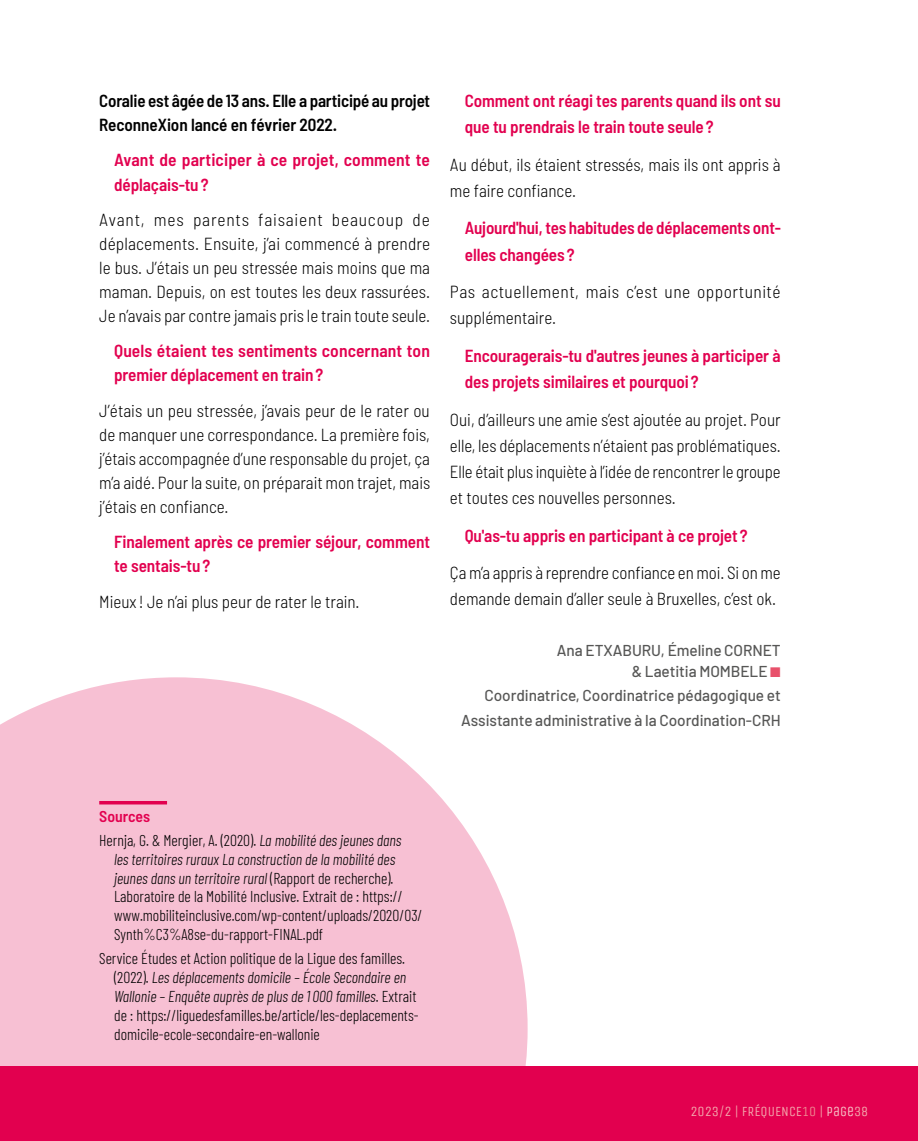
<style>
.page{position:relative;width:918px;height:1141px;background:#fff}
.page>*{position:absolute;margin:0;border:0;box-sizing:border-box;transform-origin:0 0}
.t1{font:300 semi-condensed 17.5px/24px "Barlow";color:#000;text-align:justify}
.t2{font:600 semi-condensed 17.5px/24px "Barlow";letter-spacing:-.005em;color:#e2004f}
.t3{font:600 semi-condensed 17.5px/24px "Barlow";letter-spacing:-.01em;color:#000}
.t4{font:300 semi-condensed 17.5px/26.2px "Barlow";letter-spacing:.025em;color:#000}
.t5{font:300 15.75px/18.9px "Barlow Condensed";color:#000}
.t6{font:500 15.75px/21px "Barlow";letter-spacing:-.005em;color:#575756;text-align:right}
.t7{font:600 semi-condensed 15.75px "Barlow";color:#e2004f}
.t8{font:14px "Unica One";color:#f3a6ab}
.s1{color:#e8516b}
.s2{font-style:italic}
.s3{color:#ee848f}
.s4{color:#f7c6c8}
</style>
<div class="page">
<div style="left:0;top:1067px;width:918px;height:74px;background:#e2004f"></div>
<svg style="left:0;top:677px;width:527px;height:390px;background:#f8c7d8"></svg>
<hr style="left:99px;top:801px;width:68px;height:3px;background:#e2004f">
<p class="t3" style="left:99px;top:88px;width:332px">Coralie est âgée de 13 ans. Elle a participé au projet<br>ReconneXion lancé en février 2022.</p>
<p class="t2" style="left:114px;top:148px;width:317px">Avant de participer à ce projet, comment te déplaçais-tu?</p>
<p class="t1" style="left:99px;top:207px;width:332px">Avant, mes parents faisaient beaucoup de déplacements. Ensuite, j’ai commencé à prendre le bus. J’étais un peu stressée mais moins que ma maman. Depuis, on est toutes les deux rassurées.<br>Je n’avais par contre jamais pris le train toute seule.</p>
<p class="t2" style="left:114px;top:339px;width:317px">Quels étaient tes sentiments concernant ton premier déplacement en train?</p>
<p class="t1" style="left:99px;top:398px;width:332px">J’étais un peu stressée, j’avais peur de le rater ou de manquer une correspondance. La première fois, j’étais accompagnée d’une responsable du projet, ça m’a aidé. Pour la suite, on préparait mon trajet, mais j’étais en confiance.</p>
<p class="t2" style="left:114px;top:529px;width:317px">Finalement après ce premier séjour, comment te sentais-tu?</p>
<p class="t1" style="left:99px;top:589px;width:262px">Mieux ! Je n’ai plus peur de rater le train.</p>
<p class="t2" style="left:465px;top:87px;width:317px;line-height:26.2px">Comment ont réagi tes parents quand ils ont su que tu prendrais le train toute seule?</p>
<p class="t1" style="left:450px;top:151px;width:332px;line-height:26.2px">Au début, ils étaient stressés, mais ils ont appris à me faire confiance.</p>
<p class="t2" style="left:465px;top:215px;width:318px;line-height:26.2px">Aujourd'hui, tes habitudes de déplacements ont&shy;elles changées ?</p>
<p class="t4" style="left:450px;top:278px;width:332px">Pas actuellement, mais c’est une opportunité supplémentaire.</p>
<p class="t2" style="left:465px;top:342px;width:317px;line-height:26.1px">Encouragerais-tu d'autres jeunes à participer à des projets similaires et pourquoi ?</p>
<p class="t1" style="left:450px;top:406px;width:332px;line-height:26.2px">Oui, d’ailleurs une amie s’est ajoutée au projet. Pour elle, les déplacements n’étaient pas problématiques.<br>Elle était plus inquiète à l’idée de rencontrer le groupe et toutes ces nouvelles personnes.</p>
<p class="t2" style="left:465px;top:523px;width:284px">Qu'as-tu appris en participant à ce projet ?</p>
<p class="t1" style="left:450px;top:559px;width:332px;line-height:26.2px">Ça m’a appris à reprendre confiance en moi. Si on me demande demain d’aller seule à Bruxelles, c’est ok.</p>
<p class="t6" style="left:557px;top:639px;width:225px">Ana ETXABURU, Émeline CORNET &amp; Laetitia MOMBELE <span class="s1">■</span></p>
<p class="t6" style="left:461px;top:682px;width:321px;line-height:24.3px">Coordinatrice, Coordinatrice pédagogique et<br>Assistante administrative à la Coordination-CRH</p>
<p class="t7" style="left:99px;top:806px;width:53px">Sources</p>
<p class="t5" style="left:114px;top:829px;width:310px;text-indent:-15px">Hernja, G. &amp; Mergier, A. (2020). <span class="s2">La mobilité des jeunes dans<br>les territoires ruraux La construction de la mobilité des jeunes dans un territoire rural</span> (Rapport de recherche).<br>Laboratoire de la Mobilité Inclusive. Extrait de : https:// www.mobiliteinclusive.com/wp-content/uploads/2020/03/ Synth%C3%A8se-du-rapport-FINAL.pdf</p>
<p class="t5" style="left:114px;top:948px;width:306px;text-indent:-15px">Service Études et Action politique de la Ligue des familles. (2022). <span class="s2">Les déplacements domicile – École Secondaire en Wallonie – Enquête auprès de plus de 1 000 familles</span>. Extrait de : https://liguedesfamilles.be/article/les-deplacements&shy;domicile-ecole-secondaire-en-wallonie</p>
<p class="t8" style="left:690px;top:1103px;width:179px">2023/2 | FRÉQUENCE<span class="s3">10</span> | <span class="s4">page</span>38</p>
</div>
